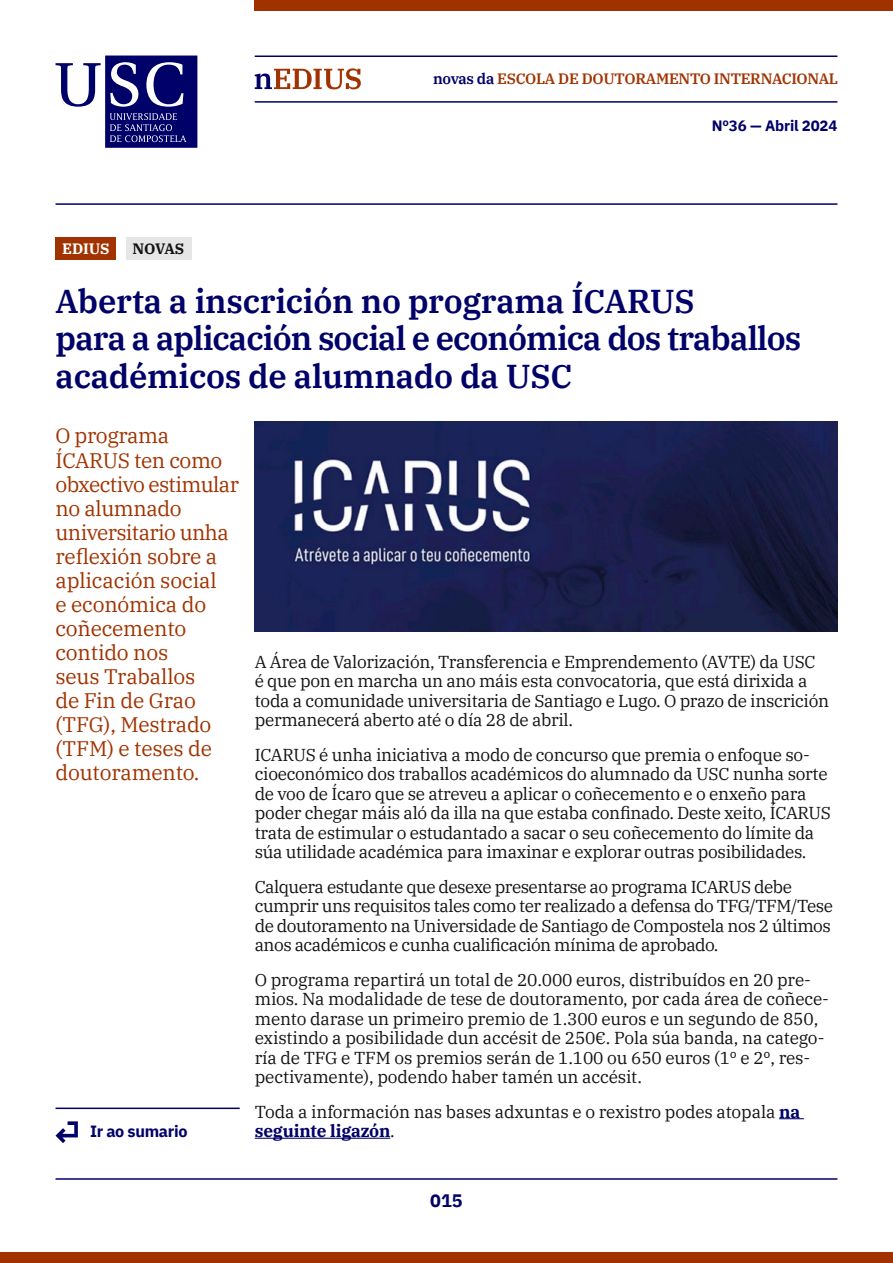
<style>
.page{position:relative;width:893px;height:1263px;background:#fff}
.page>*{position:absolute;margin:0;border:0;box-sizing:border-box;transform-origin:0 0}
.t1{font:600 33px/37.5px "IBM Plex Serif";letter-spacing:-.01em;color:#000069}
.t2{font:21px/24px "IBM Plex Serif";letter-spacing:-.01em;color:#a13300}
.t3{font:700 18px "IBM Plex Sans";color:#000069}
.t4{font:17.25px/19.5px "IBM Plex Serif";letter-spacing:-.02em;color:#121212}
.t5{font:700 16.2px "IBM Plex Sans";letter-spacing:-.02em;color:#000069}
.t6{font:600 15px "IBM Plex Serif";letter-spacing:-.02em;color:#a13300}
.t7{font:700 15px "IBM Plex Sans";letter-spacing:-.01em;color:#000069}
.t8{font:700 15px "IBM Plex Serif";letter-spacing:-.01em;color:#fff}
.t9{font:700 15px "IBM Plex Serif";letter-spacing:-.025em;color:#121212}
.s1{color:#000069}
.s2{font-weight:700;color:#000069}
</style>
<div class="page">
<svg style="left:56px;top:56px;width:141px;height:92px"></svg>
<hr style="left:255px;top:56px;width:582px;height:1px;background:#000069">
<hr style="left:255px;top:101px;width:582px;height:2px;background:#000069">
<div style="left:255px;top:0;width:638px;height:10px;background:#a03200"></div>
<div style="left:0;top:1252px;width:893px;height:11px;background:#a03200"></div>
<hr style="left:56px;top:1178px;width:781px;height:2px;background:#000069">
<hr style="left:56px;top:203px;width:781px;height:2px;background:#000069">
<hr style="left:56px;top:1107px;width:184px;height:2px;background:#000069">
<svg style="left:56px;top:1121px;width:22px;height:22px"></svg>
<svg style="left:255px;top:68px;width:106px;height:21px"></svg>
<div style="left:56px;top:237px;width:60px;height:22px;background:#a13300"></div>
<div style="left:126px;top:237px;width:65px;height:22px;background:#e6e6e6"></div>
<svg style="left:779px;top:1118px;width:25px;height:1px"></svg>
<hr style="left:255px;top:1138px;width:135px;height:1px;background:#000069">
<img style="left:255px;top:422px;width:582px;height:209px">
<p class="t8" style="left:62px;top:237px;width:49px">EDIUS</p>
<p class="t9" style="left:133px;top:236px;width:53px">NOVAS</p>
<p class="t6" style="left:433px;top:67px;width:407px"><span class="s1">novas da</span> ESCOLA DE DOUTORAMENTO INTERNACIONAL</p>
<p class="t7" style="left:712px;top:114px;width:127px">Nº36 — Abril 2024</p>
<h1 class="t1" style="left:56px;top:280px;width:747px">Aberta a inscrición no programa ÍCARUS<br>para a aplicación social e económica dos traballos académicos de alumnado da USC</h1>
<p class="t2" style="left:56px;top:422px;width:185px">O programa<br>ÍCARUS ten como obxectivo estimular no alumnado universitario unha reflexión sobre a aplicación social<br>e económica do coñecemento contido nos<br>seus Traballos<br>de Fin de Grao (TFG), Mestrado (TFM) e teses de doutoramento.</p>
<p class="t5" style="left:90px;top:1118px;width:99px">Ir ao sumario</p>
<p class="t4" style="left:255px;top:650px;width:576px">A Área de Valorización, Transferencia e Emprendemento (AVTE) da USC é que pon en marcha un ano máis esta convocatoria, que está dirixida a toda a comunidade universitaria de Santiago e Lugo. O prazo de inscrición permanecerá aberto até o día 28 de abril.</p>
<p class="t4" style="left:255px;top:743px;width:578px">ICARUS é unha iniciativa a modo de concurso que premia o enfoque so&shy;cioeconómico dos traballos académicos do alumnado da USC nunha sorte de voo de Ícaro que se atreveu a aplicar o coñecemento e o enxeño para poder chegar máis aló da illa na que estaba confinado. Deste xeito, ÍCARUS trata de estimular o estudantado a sacar o seu coñecemento do límite da súa utilidade académica para imaxinar e explorar outras posibilidades.</p>
<p class="t4" style="left:255px;top:875px;width:580px">Calquera estudante que desexe presentarse ao programa ICARUS debe cumprir uns requisitos tales como ter realizado a defensa do TFG/TFM/Tese de doutoramento na Universidade de Santiago de Compostela nos 2 últimos anos académicos e cunha cualificación mínima de aprobado.</p>
<p class="t4" style="left:255px;top:968px;width:576px">O programa repartirá un total de 20.000 euros, distribuídos en 20 pre&shy;mios. Na modalidade de tese de doutoramento, por cada área de coñece&shy;mento darase un primeiro premio de 1.300 euros e un segundo de 850, existindo a posibilidade dun accésit de 250€. Pola súa banda, na catego&shy;ría de TFG e TFM os premios serán de 1.100 ou 650 euros (1º e 2º, res&shy;pectivamente), podendo haber tamén un accésit.</p>
<p class="t4" style="left:255px;top:1100px;width:547px">Toda a información nas bases adxuntas e o rexistro podes atopala <span class="s2">na seguinte ligazón</span>.</p>
<p class="t3" style="left:430px;top:1186px;width:34px">015</p>
</div>
